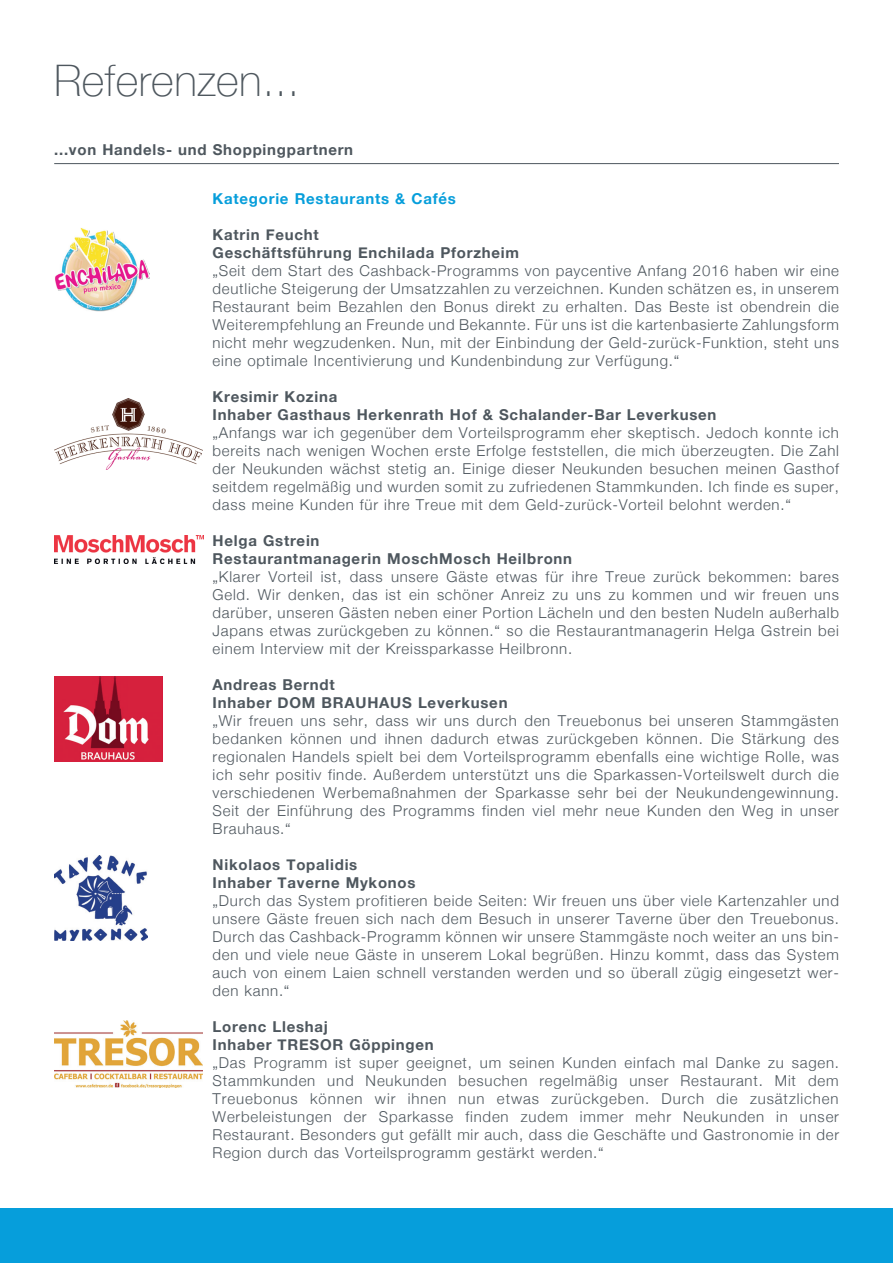
<style>
.page{position:relative;width:893px;height:1263px;background:#fff}
.page>*{position:absolute;margin:0;border:0;box-sizing:border-box;transform-origin:0 0}
.t1{font:100 43.5px "Helvetica Neue";letter-spacing:.01em;color:#4e575e}
.t2{font:300 15px/18px "Helvetica Neue";letter-spacing:.05em;color:#4e575e;text-align:justify}
.t3{font:700 15px/18px "Helvetica Neue";letter-spacing:.05em;color:#4e575e}
.t4{font:700 15px "Helvetica Neue";letter-spacing:.05em;color:#069edb}
</style>
<div class="page">
<div style="left:0;top:1209px;width:893px;height:54px;background:#069edb"></div>
<hr style="left:54px;top:163px;width:785px;height:1px;background:#4e575e">
<img style="left:54px;top:677px;width:108px;height:85px">
<img style="left:54px;top:398px;width:149px;height:71px">
<img style="left:54px;top:536px;width:149px;height:27px">
<img style="left:54px;top:856px;width:94px;height:85px">
<img style="left:55px;top:228px;width:94px;height:84px">
<img style="left:54px;top:1020px;width:149px;height:67px">
<h1 class="t1" style="left:54px;top:48px;width:247px">Referenzen...</h1>
<p class="t3" style="left:54px;top:141px;width:300px">...von Handels- und Shoppingpartnern</p>
<p class="t4" style="left:213px;top:187px;width:245px">Kategorie Restaurants &amp; Cafés</p>
<p class="t3" style="left:213px;top:226px;width:308px">Katrin Feucht<br>Geschäftsführung Enchilada Pforzheim</p>
<p class="t2" style="left:213px;top:260px;width:628px">„Seit dem Start des Cashback-Programms von paycentive Anfang 2016 haben wir eine deutliche Steigerung der Umsatzzahlen zu verzeichnen. Kunden schätzen es, in unserem Restaurant beim Bezahlen den Bonus direkt zu erhalten. Das Beste ist obendrein die Weiterempfehlung an Freunde und Bekannte. Für uns ist die kartenbasierte Zahlungsform nicht mehr wegzudenken. Nun, mit der Einbindung der Geld-zurück-Funktion, steht uns eine optimale Incentivierung und Kundenbindung zur Verfügung.“</p>
<p class="t3" style="left:213px;top:388px;width:505px">Kresimir Kozina<br>Inhaber Gasthaus Herkenrath Hof &amp; Schalander-Bar Leverkusen</p>
<p class="t2" style="left:213px;top:422px;width:628px">„Anfangs war ich gegenüber dem Vorteilsprogramm eher skeptisch. Jedoch konnte ich bereits nach wenigen Wochen erste Erfolge feststellen, die mich überzeugten. Die Zahl der Neukunden wächst stetig an. Einige dieser Neukunden besuchen meinen Gasthof seitdem regelmäßig und wurden somit zu zufriedenen Stammkunden. Ich finde es super, dass meine Kunden für ihre Treue mit dem Geld-zurück-Vorteil belohnt werden.“</p>
<p class="t3" style="left:213px;top:532px;width:361px">Helga Gstrein<br>Restaurantmanagerin MoschMosch Heilbronn</p>
<p class="t2" style="left:213px;top:566px;width:628px">„Klarer Vorteil ist, dass unsere Gäste etwas für ihre Treue zurück bekommen: bares Geld. Wir denken, das ist ein schöner Anreiz zu uns zu kommen und wir freuen uns darüber, unseren Gästen neben einer Portion Lächeln und den besten Nudeln außerhalb Japans etwas zurückgeben zu können.“ so die Restaurantmanagerin Helga Gstrein bei einem Interview mit der Kreissparkasse Heilbronn.</p>
<p class="t3" style="left:213px;top:676px;width:296px">Andreas Berndt<br>Inhaber DOM BRAUHAUS Leverkusen</p>
<p class="t2" style="left:213px;top:710px;width:628px">„Wir freuen uns sehr, dass wir uns durch den Treuebonus bei unseren Stammgästen bedanken können und ihnen dadurch etwas zurückgeben können. Die Stärkung des regionalen Handels spielt bei dem Vorteilsprogramm ebenfalls eine wichtige Rolle, was ich sehr positiv finde. Außerdem unterstützt uns die Sparkassen-Vorteilswelt durch die verschiedenen Werbemaßnahmen der Sparkasse sehr bei der Neukundengewinnung.<br>Seit der Einführung des Programms finden viel mehr neue Kunden den Weg in unser Brauhaus.“</p>
<p class="t3" style="left:213px;top:856px;width:204px">Nikolaos Topalidis<br>Inhaber Taverne Mykonos</p>
<p class="t2" style="left:213px;top:890px;width:628px">„Durch das System profitieren beide Seiten: Wir freuen uns über viele Kartenzahler und unsere Gäste freuen sich nach dem Besuch in unserer Taverne über den Treuebonus.<br>Durch das Cashback-Programm können wir unsere Stammgäste noch weiter an uns bin&shy;den und viele neue Gäste in unserem Lokal begrüßen. Hinzu kommt, dass das System auch von einem Laien schnell verstanden werden und so überall zügig eingesetzt wer&shy;den kann.“</p>
<p class="t3" style="left:213px;top:1018px;width:223px">Lorenc Lleshaj<br>Inhaber TRESOR Göppingen</p>
<p class="t2" style="left:213px;top:1052px;width:628px">„Das Programm ist super geeignet, um seinen Kunden einfach mal Danke zu sagen.<br>Stammkunden und Neukunden besuchen regelmäßig unser Restaurant. Mit dem Treuebonus können wir ihnen nun etwas zurückgeben. Durch die zusätzlichen Werbeleistungen der Sparkasse finden zudem immer mehr Neukunden in unser Restaurant. Besonders gut gefällt mir auch, dass die Geschäfte und Gastronomie in der Region durch das Vorteilsprogramm gestärkt werden.“</p>
</div>
